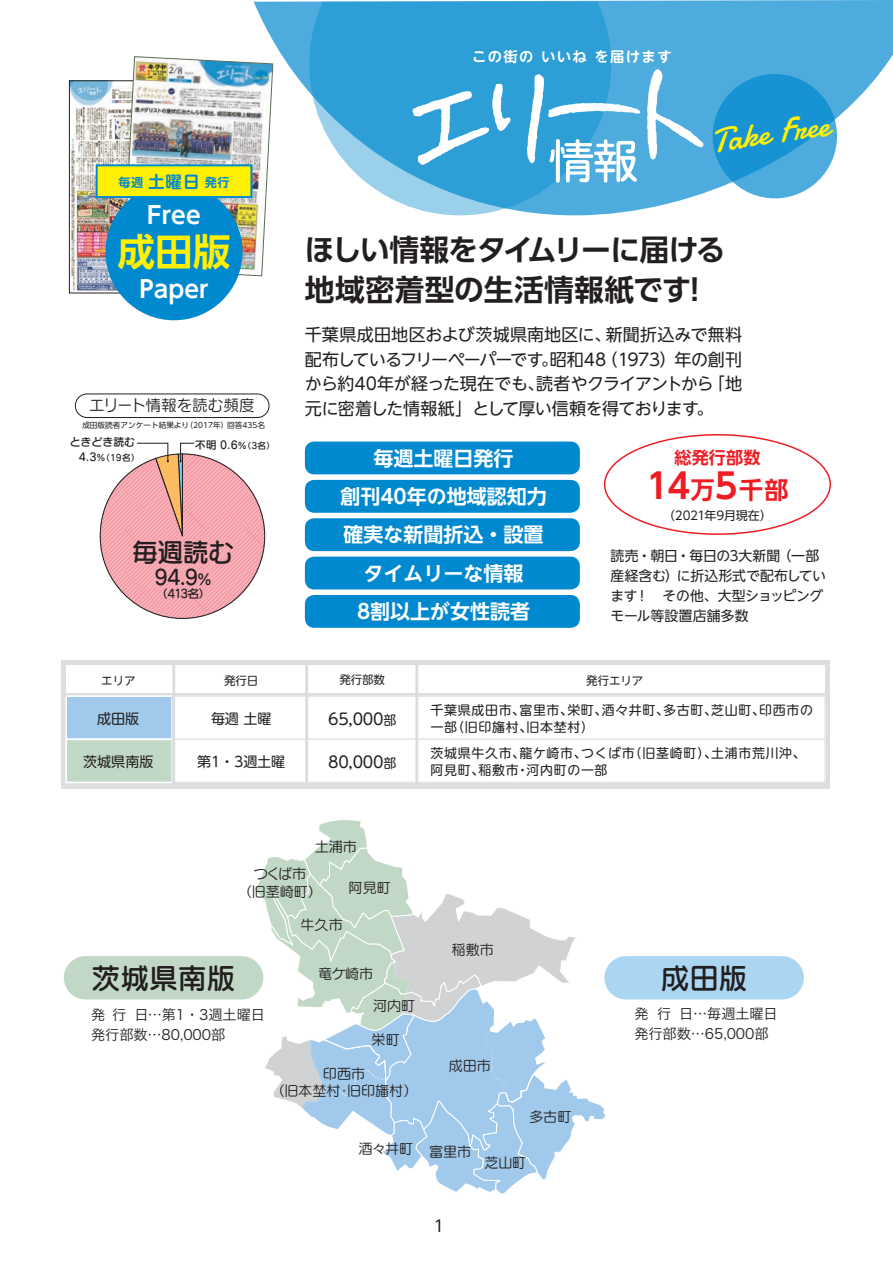
<style>
.page{position:relative;width:893px;height:1263px;background:#fff}
.page>*{position:absolute;margin:0;border:0;box-sizing:border-box;transform-origin:0 0}
.エリート情報本文{font:700 37.65px "UD Shin Go NT Pro De";color:#fff101}
.エリート情報本文-2{font:700 34.65px "UD Shin Go NT Pro De";color:#ee1d23}
.ノーマル{font:33px "Damion";color:#fff101}
.エリート情報本文-3{font:700 29.7px "UD Shin Go Pr 6 De";letter-spacing:-.045em;color:#231f20}
.エリート情報本文-4{font:700 29.7px "UD Shin Go Pr 6 De";letter-spacing:.005em;color:#231f20}
.t1{font:28.95px "Seurat Pro DB";letter-spacing:-.005em;color:#231f20}
.t2{font:26.1px "Seurat Pro DB";color:#231f20}
.エリート情報本文-5{font:700 23.85px "UD Shin Go NT Pro De";color:#fff}
.t3{font:20.7px "Seurat Pro DB";color:#231f20}
.エリート情報本文-6{font:700 19.95px "UD Shin Go NT Pro De";color:#fff}
.エリート情報本文-7{font:16.95px/24.5px "UD Shin Go NT Pro";letter-spacing:-.03em;color:#231f20;text-align:justify}
.エリート情報本文-8{font:700 16.95px "UD Shin Go NT Pro De";letter-spacing:.015em;color:#ee1d23}
.t4{font:15.9px "UD Shin M Go Pro";letter-spacing:-.01em;color:#231f20}
.エリート情報本文-9{font:15.9px "UD Shin Go Pro";color:#231f20}
.t5{font:15.6px "Seurat Pro M";color:#231f20}
.エリート情報本文-10{font:700 14.25px "UD Shin M Go Pro De";letter-spacing:.1em;color:#fff}
.t6{font:14.1px/17.5px "Seurat Pro M";letter-spacing:-.005em;color:#231f20;text-align:center}
.t7{font:14.1px/20.1px "Hira Kaku Pro W3";letter-spacing:-.005em;color:#231f20}
.t8{font:14.1px "UD Shin M Go Pro";letter-spacing:-.01em;color:#231f20}
.エリート情報本文-11{font:13.8px/20.2px "UD Shin Go NT Pro";letter-spacing:-.01em;color:#231f20}
.t9{font:12.9px/17.2px "UD Shin M Go Pro";letter-spacing:.05em;color:#231f20}
.t10{font:700 12.15px "UD Shin M Go Pro De";color:#0089cf}
.エリート情報本文-12{font:12px "UD Shin Go NT Pro";letter-spacing:-.02em;color:#231f20}
.t11{font:11.85px "Seurat Pro DB";color:#231f20}
.t12{font:11.55px "UD Shin M Go Pro";letter-spacing:-.01em;color:#231f20}
.t13{font:10.95px "Seurat Pro DB";color:#231f20}
.t14{font:9px "Seurat Pro DB";color:#231f20}
.t15{font:7.65px "UD Shin Go Pro";color:#231f20}
.s1{font-size:16.65px}
.s2{font-size:9px}
.s3{font-size:10.95px}
.s4{font-size:23.85px}
.s5{font-size:14.7px}
.s6{font-size:12.9px}
</style>
<div class="page">
<svg style="left:254px;top:0;width:639px;height:214px;fill:#4dacdd"></svg>
<svg style="left:309px;top:2px;width:302px;height:213px;background:#51aedd"></svg>
<svg style="left:713px;top:74px;width:124px;height:124px;background:#279ad6"></svg>
<svg style="left:647px;top:69px;width:58px;height:91px"></svg>
<svg style="left:412px;top:83px;width:99px;height:82px"></svg>
<svg style="left:527px;top:74px;width:114px;height:109px"></svg>
<img style="left:71px;top:83px;width:52px;height:208px">
<div style="left:69px;top:81px;width:139px;height:212px;border:1px solid #231f20"></div>
<img style="left:123px;top:56px;width:150px;height:220px">
<div style="left:105px;top:183px;width:138px;height:137px;background:#0089cf;border-radius:50%"></div>
<div style="left:97px;top:165px;width:154px;height:32px;background:#fff101"></div>
<div style="left:96px;top:164px;width:156px;height:34px;border:2px solid #0089cf"></div>
<div style="left:305px;top:441px;width:275px;height:33px;background:#0089cf;border-radius:9px"></div>
<div style="left:305px;top:480px;width:275px;height:33px;background:#0089cf;border-radius:9px"></div>
<div style="left:305px;top:518px;width:275px;height:33px;background:#0089cf;border-radius:9px"></div>
<div style="left:305px;top:557px;width:275px;height:32px;background:#0089cf;border-radius:9px"></div>
<div style="left:305px;top:595px;width:275px;height:33px;background:#0089cf;border-radius:9px"></div>
<div style="left:61px;top:660px;width:768px;height:129px;background:#dcdddf"></div>
<div style="left:66px;top:696px;width:106px;height:43px;background:#a0c9eb"></div>
<div style="left:66px;top:740px;width:106px;height:43px;background:#c0d8c5"></div>
<div style="left:65px;top:695px;width:108px;height:45px;border:2px solid #fff"></div>
<div style="left:172px;top:696px;width:653px;height:43px;background:#fff"></div>
<div style="left:66px;top:666px;width:758px;height:27px;background:#fff"></div>
<div style="left:171px;top:695px;width:655px;height:45px;border:2px solid #e6e7e9"></div>
<div style="left:65px;top:738px;width:108px;height:45px;border:2px solid #fff"></div>
<div style="left:172px;top:739px;width:653px;height:43px;background:#fff"></div>
<div style="left:171px;top:738px;width:655px;height:45px;border:2px solid #e6e7e9"></div>
<hr style="left:305px;top:663px;width:3px;height:124px;background:#dcdddf">
<hr style="left:172px;top:663px;width:3px;height:124px;background:#dcdddf">
<hr style="left:415px;top:663px;width:3px;height:124px;background:#dcdddf">
<svg style="left:253px;top:820px;width:353px;height:374px"></svg>
<div style="left:64px;top:956px;width:199px;height:43px;background:#c0d8c5;border-radius:22px"></div>
<div style="left:604px;top:956px;width:200px;height:43px;background:#aad6f2;border-radius:22px"></div>
<div style="left:75px;top:394px;width:194px;height:24px;border:1px solid #231f20;border-radius:12px"></div>
<svg style="left:100px;top:443px;width:165px;height:176px"></svg>
<p class="t10" style="left:118px;top:172px;width:113px">毎週<span class="s1">土曜日</span>発行</p>
<p class="エリート情報本文-5" style="left:147px;top:195px;width:55px">Free</p>
<p class="エリート情報本文" style="left:118px;top:221px;width:114px">成田版</p>
<p class="エリート情報本文-5" style="left:139px;top:269px;width:71px">Paper</p>
<p class="t5" style="left:89px;top:395px;width:167px">エリート情報を読む頻度</p>
<p class="t15" style="left:82px;top:419px;width:184px">成田版読者アンケート結果より（2017年）回答435名</p>
<p class="エリート情報本文-10" style="left:472px;top:45px;width:201px">この街の いいね を届けます</p>
<p class="ノーマル" style="left:709px;top:119px;width:120px;rotate:-8deg">Take Free</p>
<p class="エリート情報本文-3" style="left:305px;top:226px;width:422px">ほしい情報をタイムリーに届ける</p>
<p class="エリート情報本文-4" style="left:305px;top:265px;width:396px">地域密着型の生活情報紙です!</p>
<p class="エリート情報本文-7" style="left:305px;top:322px;width:439px">千葉県成田地区および茨城県南地区に、新聞折込みで無料配布しているフリーペーパーです。昭和48（1973）年の創刊から約40年が経った現在でも、読者やクライアントから「地元に密着した情報紙」として厚い信頼を得ております。</p>
<p class="t13" style="left:70px;top:435px;width:67px">ときどき読む</p>
<p class="t13" style="left:195px;top:437px;width:82px">不明 0.6<span class="s2">%（3名）</span></p>
<p class="t14" style="left:79px;top:451px;width:62px"><span class="s3">4.3</span>%（19名）</p>
<p class="エリート情報本文-8" style="left:674px;top:443px;width:88px">総発行部数</p>
<p class="エリート情報本文-2" style="left:646px;top:458px;width:143px">14<span class="s4">万</span>5<span class="s4">千部</span></p>
<p class="エリート情報本文-12" style="left:663px;top:505px;width:111px">（2021年9月現在）</p>
<p class="エリート情報本文-6" style="left:374px;top:442px;width:141px">毎週土曜日発行</p>
<p class="エリート情報本文-6" style="left:340px;top:480px;width:208px">創刊40年の地域認知力</p>
<p class="エリート情報本文-6" style="left:344px;top:518px;width:201px">確実な新聞折込・設置</p>
<p class="エリート情報本文-6" style="left:364px;top:557px;width:161px">タイムリーな情報</p>
<p class="エリート情報本文-6" style="left:357px;top:595px;width:175px">8割以上が女性読者</p>
<p class="t2" style="left:132px;top:535px;width:103px">毎週読む</p>
<p class="t3" style="left:154px;top:564px;width:59px">94.9<span class="s5">%</span></p>
<p class="t11" style="left:156px;top:586px;width:56px">（413名）</p>
<p class="エリート情報本文-11" style="left:611px;top:545px;width:217px">読売・朝日・毎日の3大新聞（一部産経含む）に折込形式で配布しています！　その他、大型ショッピングモール等設置店舗多数</p>
<p class="t12" style="left:101px;top:671px;width:36px">エリア</p>
<p class="t12" style="left:224px;top:671px;width:36px">発行日</p>
<p class="t12" style="left:339px;top:670px;width:47px">発行部数</p>
<p class="t8" style="left:97px;top:707px;width:44px">成田版</p>
<p class="t8" style="left:83px;top:750px;width:72px">茨城県南版</p>
<p class="t8" style="left:211px;top:707px;width:62px">毎週 土曜</p>
<p class="t8" style="left:197px;top:750px;width:90px">第1・3週土曜</p>
<p class="t4" style="left:328px;top:706px;width:70px">65,000<span class="s6">部</span></p>
<p class="t4" style="left:328px;top:749px;width:70px">80,000<span class="s6">部</span></p>
<p class="t12" style="left:586px;top:671px;width:59px">発行エリア</p>
<p class="t9" style="left:431px;top:700px;width:384px">千葉県成田市、富里市、栄町、酒々井町、多古町、芝山町、印西市の一部（旧印旛村、旧本埜村）</p>
<p class="t9" style="left:431px;top:743px;width:377px">茨城県牛久市、龍ケ崎市、つくば市（旧茎崎町）、土浦市荒川沖、阿見町、稲敷市・河内町の一部</p>
<p class="t6" style="left:315px;top:838px;width:44px">土浦市</p>
<p class="t6" style="left:238px;top:865px;width:86px">つくば市<br>（旧茎崎町）</p>
<p class="t6" style="left:349px;top:878px;width:44px">阿見町</p>
<p class="t1" style="left:92px;top:959px;width:145px">茨城県南版</p>
<p class="t7" style="left:91px;top:1004px;width:175px">発行 日…第1・3週土曜日発行部数…80,000部</p>
<p class="t6" style="left:300px;top:915px;width:44px">牛久市</p>
<p class="t6" style="left:318px;top:965px;width:57px">竜ケ崎市</p>
<p class="t6" style="left:373px;top:996px;width:44px">河内町</p>
<p class="t6" style="left:372px;top:1031px;width:30px">栄町</p>
<p class="t6" style="left:271px;top:1065px;width:148px;line-height:17px">印西市<br>（旧本埜村・旧印旛村）</p>
<p class="t6" style="left:359px;top:1139px;width:56px">酒々井町</p>
<p class="t6" style="left:452px;top:940px;width:44px">稲敷市</p>
<p class="t6" style="left:449px;top:1056px;width:44px">成田市</p>
<p class="t6" style="left:529px;top:1107px;width:44px">多古町</p>
<p class="t6" style="left:429px;top:1143px;width:44px">富里市</p>
<p class="t6" style="left:484px;top:1153px;width:43px">芝山町</p>
<p class="エリート情報本文-9" style="left:434px;top:1213px;width:12px">1</p>
<p class="t1" style="left:661px;top:959px;width:88px">成田版</p>
<p class="t7" style="left:634px;top:1003px;width:145px">発 行 日…毎週土曜日発行部数…65,000部</p>
</div>
